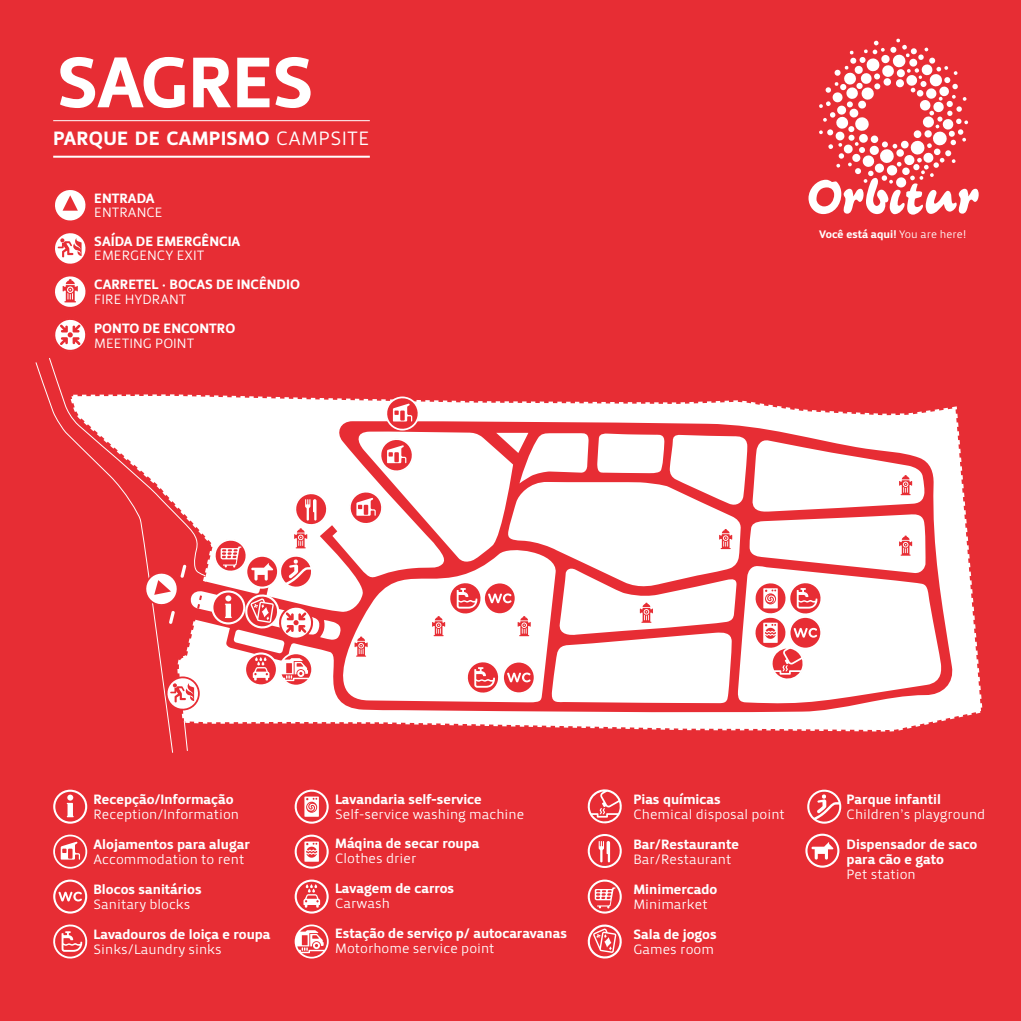
<style>
.page{position:relative;width:1021px;height:1021px;background:#fff}
.page>*{position:absolute;margin:0;border:0;box-sizing:border-box;transform-origin:0 0}
.t1{font:74px "Priva Four Pro";letter-spacing:-.01em;color:#fff}
.t2{font:20px "Priva Four Pro";letter-spacing:.015em;color:#fff}
.t3{font:14px/15px "Priva Four Pro";color:#fff}
.t4{font:14px "Priva One Pro";color:#fff}
.t5{font:11.2px "Priva Four Pro";color:#fff}
.s1{font-family:"Priva One Pro"}
</style>
<div class="page">
<div style="left:0;top:0;width:1020px;height:1020px;background:#e72d34"></div>
<svg style="left:166px;top:406px;width:817px;height:347px"></svg>
<hr style="left:53px;top:156px;width:317px;height:2px;background:#fff">
<hr style="left:53px;top:120px;width:317px;height:1px;background:#fff">
<svg style="left:808px;top:38px;width:170px;height:177px"></svg>
<svg style="left:55px;top:190px;width:31px;height:31px"></svg>
<svg style="left:55px;top:233px;width:31px;height:31px"></svg>
<svg style="left:55px;top:276px;width:31px;height:31px"></svg>
<svg style="left:48px;top:319px;width:895px;height:391px"></svg>
<svg style="left:53px;top:924px;width:34px;height:34px"></svg>
<svg style="left:295px;top:924px;width:34px;height:34px"></svg>
<svg style="left:295px;top:879px;width:34px;height:34px"></svg>
<svg style="left:805px;top:833px;width:34px;height:34px"></svg>
<svg style="left:53px;top:879px;width:34px;height:34px"></svg>
<svg style="left:53px;top:834px;width:34px;height:34px"></svg>
<svg style="left:53px;top:789px;width:34px;height:34px"></svg>
<svg style="left:295px;top:834px;width:34px;height:34px"></svg>
<svg style="left:587px;top:924px;width:34px;height:34px"></svg>
<svg style="left:587px;top:834px;width:34px;height:34px"></svg>
<svg style="left:807px;top:789px;width:34px;height:34px"></svg>
<svg style="left:587px;top:879px;width:34px;height:34px"></svg>
<svg style="left:295px;top:789px;width:34px;height:34px"></svg>
<svg style="left:587px;top:789px;width:34px;height:35px"></svg>
<h1 class="t1" style="left:57px;top:35px;width:258px">SAGRES</h1>
<h2 class="t2" style="left:53px;top:125px;width:318px">PARQUE DE CAMPISMO <span class="s1">CAMPSITE</span></h2>
<p class="t3" style="left:94px;top:191px;width:62px">ENTRADA</p>
<p class="t4" style="left:94px;top:203px;width:70px">ENTRANCE</p>
<p class="t3" style="left:94px;top:234px;width:148px">SAÍDA DE EMERGÊNCIA</p>
<p class="t4" style="left:94px;top:247px;width:112px">EMERGENCY EXIT</p>
<p class="t3" style="left:94px;top:277px;width:207px">CARRETEL · BOCAS DE INCÊNDIO</p>
<p class="t4" style="left:94px;top:290px;width:94px">FIRE HYDRANT</p>
<p class="t3" style="left:94px;top:320px;width:143px">PONTO DE ENCONTRO</p>
<p class="t4" style="left:94px;top:334px;width:102px">MEETING POINT</p>
<p class="t5" style="left:819px;top:227px;width:148px">Você está aqui! <span class="s1">You are here!</span></p>
<p class="t3" style="left:93px;top:791px;width:142px">Recepção/Informação</p>
<p class="t4" style="left:93px;top:805px;width:147px">Reception/Information</p>
<p class="t3" style="left:93px;top:836px;width:158px">Alojamentos para alugar</p>
<p class="t4" style="left:93px;top:850px;width:152px">Accommodation to rent</p>
<p class="t3" style="left:93px;top:881px;width:110px">Blocos sanitários</p>
<p class="t4" style="left:93px;top:895px;width:98px">Sanitary blocks</p>
<p class="t3" style="left:93px;top:926px;width:178px">Lavadouros de loiça e roupa</p>
<p class="t4" style="left:93px;top:940px;width:130px">Sinks/Laundry sinks</p>
<p class="t3" style="left:335px;top:791px;width:148px">Lavandaria self-service</p>
<p class="t4" style="left:335px;top:805px;width:191px">Self-service washing machine</p>
<p class="t3" style="left:335px;top:836px;width:146px">Máqina de secar roupa</p>
<p class="t4" style="left:335px;top:849px;width:83px">Clothes drier</p>
<p class="t3" style="left:335px;top:880px;width:121px">Lavagem de carros</p>
<p class="t4" style="left:335px;top:894px;width:56px">Carwash</p>
<p class="t3" style="left:335px;top:925px;width:233px">Estação de serviço p/ autocaravanas</p>
<p class="t4" style="left:335px;top:939px;width:161px">Motorhome service point</p>
<p class="t3" style="left:633px;top:791px;width:89px">Pias químicas</p>
<p class="t4" style="left:633px;top:805px;width:153px">Chemical disposal point</p>
<p class="t3" style="left:633px;top:836px;width:107px">Bar/Restaurante</p>
<p class="t4" style="left:633px;top:850px;width:99px">Bar/Restaurant</p>
<p class="t3" style="left:633px;top:881px;width:85px">Minimercado</p>
<p class="t4" style="left:633px;top:895px;width:76px">Minimarket</p>
<p class="t3" style="left:633px;top:926px;width:85px">Sala de jogos</p>
<p class="t4" style="left:633px;top:940px;width:82px">Games room</p>
<p class="t3" style="left:846px;top:791px;width:96px">Parque infantil</p>
<p class="t4" style="left:846px;top:805px;width:140px">Children’s playground</p>
<p class="t3" style="left:846px;top:836px;width:132px">Dispensador de saco para cão e gato</p>
<p class="t4" style="left:846px;top:865px;width:71px">Pet station</p>
</div>
